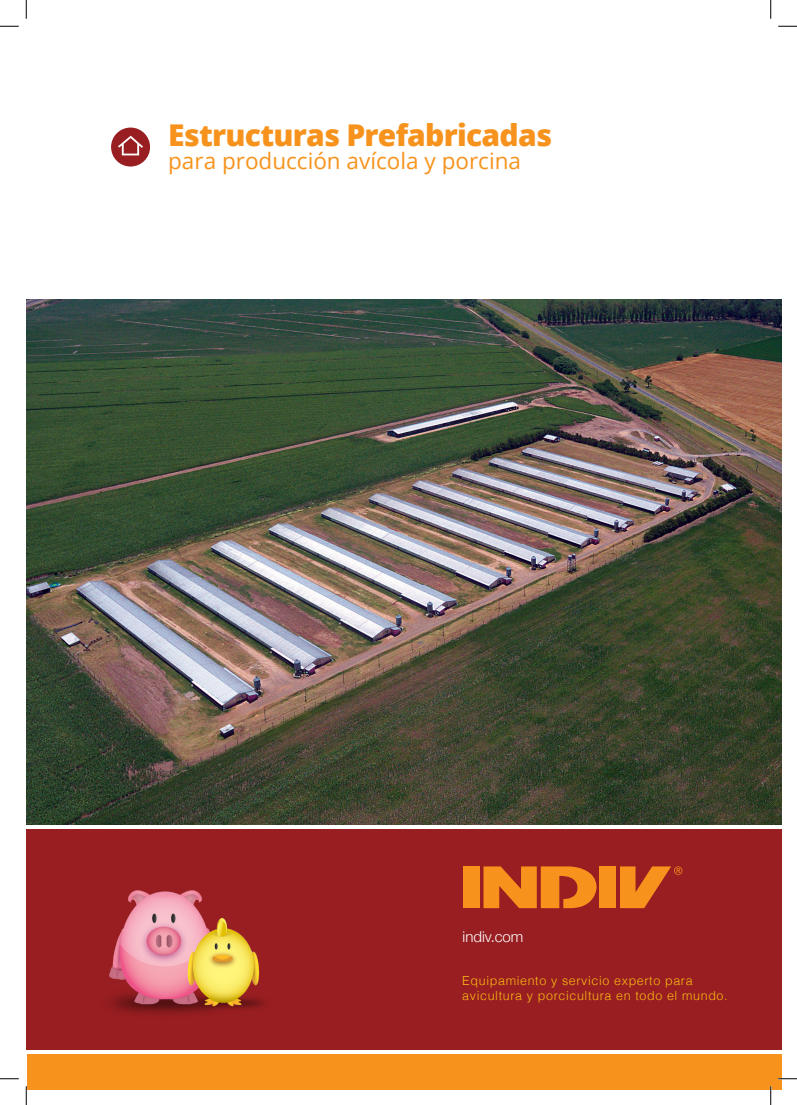
<style>
.page{position:relative;width:797px;height:1105px;background:#fff}
.page>*{position:absolute;margin:0;border:0;box-sizing:border-box;transform-origin:0 0}
.t1{font:800 30px "Open Sans";letter-spacing:-.025em;color:#f7931d}
.t2{font:22.5px "Open Sans";color:#f7931d}
.t3{font:300 15px "Helvetica Neue";color:#fff}
.t4{font:300 12.5px/15px "Helvetica";letter-spacing:.05em;color:#fabb14}
</style>
<div class="page">
<div style="left:26px;top:829px;width:755px;height:221px;background:#981e21"></div>
<div style="left:27px;top:1054px;width:754px;height:35px;background:#f7931d"></div>
<div style="left:111px;top:128px;width:39px;height:39px;background:#981e21;border-radius:50%"></div>
<svg style="left:118px;top:136px;width:25px;height:19px"></svg>
<img style="left:109px;top:890px;width:155px;height:123px">
<div style="left:462px;top:866px;width:17px;height:42px;background:#f7931d"></div>
<div style="left:599px;top:866px;width:17px;height:42px;background:#f7931d"></div>
<svg style="left:483px;top:866px;width:113px;height:42px"></svg>
<svg style="left:620px;top:866px;width:62px;height:42px"></svg>
<img style="left:26px;top:299px;width:755px;height:525px">
<svg style="left:0;top:25px;width:19px;height:2px"></svg>
<svg style="left:778px;top:25px;width:19px;height:2px"></svg>
<svg style="left:0;top:1078px;width:19px;height:1px"></svg>
<svg style="left:778px;top:1078px;width:19px;height:1px"></svg>
<svg style="left:25px;top:0;width:2px;height:19px"></svg>
<svg style="left:25px;top:1086px;width:2px;height:19px"></svg>
<svg style="left:770px;top:0;width:1px;height:19px"></svg>
<svg style="left:770px;top:1086px;width:1px;height:19px"></svg>
<h1 class="t1" style="left:168px;top:112px;width:385px">Estructuras Prefabricadas</h1>
<h2 class="t2" style="left:168px;top:146px;width:354px">para producción avícola y porcina</h2>
<p class="t3" style="left:462px;top:924px;width:62px">indiv.com</p>
<p class="t4" style="left:462px;top:972px;width:267px">Equipamiento y servicio experto para avicultura y porcicultura en todo el mundo.</p>
</div>
